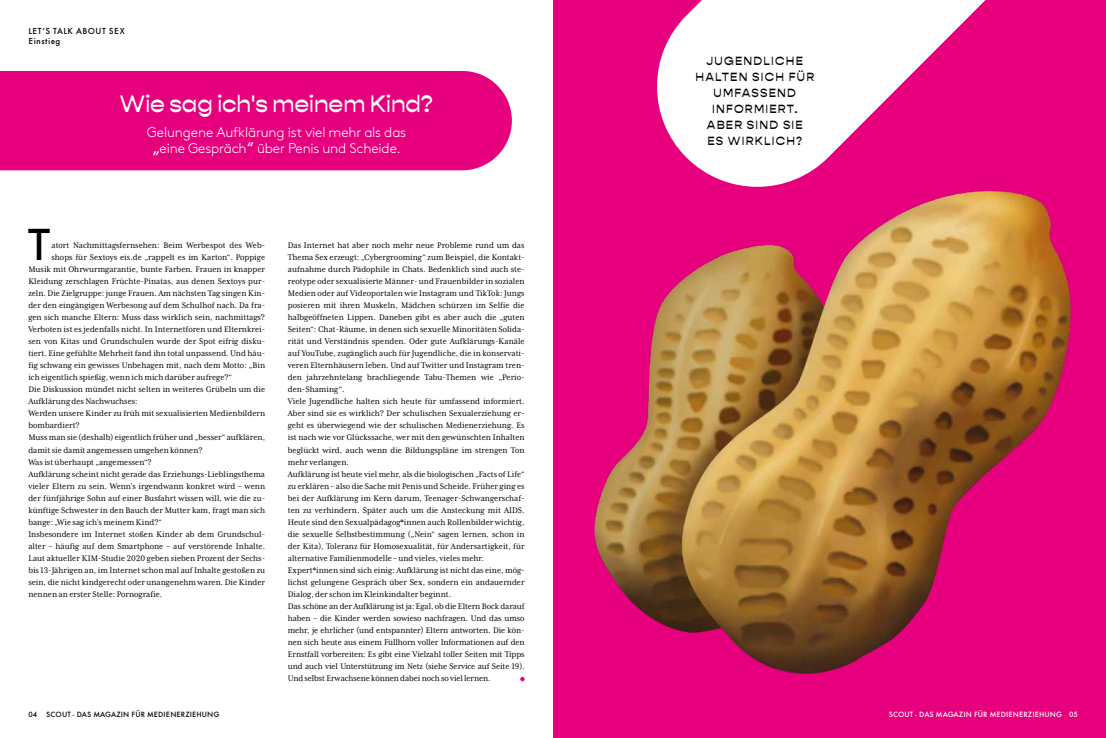
<style>
.page{position:relative;width:1106px;height:738px;background:#fff}
.page>*{position:absolute;margin:0;border:0;box-sizing:border-box;transform-origin:0 0}
.t1{font:44.5px "Brown";color:#000}
.t2{font:500 24px "Gopher Display";color:#fff}
.t3{font:300 14px/16px "Brown";letter-spacing:-.01em;color:#fff;text-align:center}
.t4{font:500 12px/16px "Gopher Display";letter-spacing:.1em;color:#000;text-align:center}
.t5{font:9.3px/12px "Mrs Eaves XL Serif Nar OT";color:#000}
.t6{font:500 8px/10px "Futura Now Text";letter-spacing:.06em;color:#000}
.t7{font:500 7px "Futura Now Text";letter-spacing:.01em;color:#000}
.t8{font:500 7px "Futura Now Text";letter-spacing:.01em;color:#fff}
.s1{font-family:"Futura Now Text";font-weight:500}
</style>
<div class="page">
<div style="left:553px;top:0;width:553px;height:737px;background:#e6007d"></div>
<div style="left:0;top:71px;width:512px;height:99px;background:#e6007d"></div>
<svg style="left:520px;top:676px;width:4px;height:4px"></svg>
<svg style="left:657px;top:0;width:329px;height:169px;fill:#fff"></svg>
<img style="left:594px;top:169px;width:477px;height:505px">
<p class="t6" style="left:28px;top:25px;width:98px">LET’S TALK ABOUT SEX<br>Einstieg</p>
<h2 class="t2" style="left:120px;top:90px;width:315px">Wie sag ich's meinem Kind?</h2>
<h3 class="t3" style="left:147px;top:123px;width:261px">Gelungene Aufklärung ist viel mehr als das <span class="s1">„</span>eine Gespräch<span class="s1">“</span> über Penis und Scheide.</h3>
<h1 class="t1" style="left:28px;top:210px;width:24px">T</h1>
<p class="t5" style="left:51px;top:239px;width:215px">atort Nachmittagsfernsehen: Beim Werbespot des Web-</p>
<p class="t5" style="left:51px;top:251px;width:215px">shops für Sextoys eis.de „rappelt es im Karton“. Poppige</p>
<p class="t5" style="left:28px;top:263px;width:238px">Musik mit Ohrwurmgarantie, bunte Farben. Frauen in knapper</p>
<p class="t5" style="left:28px;top:275px;width:238px">Kleidung zerschlagen Früchte-Pinatas, aus denen Sextoys pur-</p>
<p class="t5" style="left:28px;top:287px;width:238px">zeln. Die Zielgruppe: junge Frauen. Am nächsten Tag singen Kin-</p>
<p class="t5" style="left:28px;top:299px;width:238px">der den eingängigen Werbesong auf dem Schulhof nach. Da fra-</p>
<p class="t5" style="left:28px;top:311px;width:238px">gen sich manche Eltern: Muss dass wirklich sein, nachmittags?</p>
<p class="t5" style="left:28px;top:323px;width:238px">Verboten ist es jedenfalls nicht. In Internetforen und Elternkrei-</p>
<p class="t5" style="left:28px;top:335px;width:238px">sen von Kitas und Grundschulen wurde der Spot eifrig disku-</p>
<p class="t5" style="left:28px;top:347px;width:238px">tiert. Eine gefühlte Mehrheit fand ihn total unpassend. Und häu-</p>
<p class="t5" style="left:28px;top:359px;width:238px">fig schwang ein gewisses Unbehagen mit, nach dem Motto: „Bin</p>
<p class="t5" style="left:28px;top:371px;width:205px">ich eigentlich spießig, wenn ich mich darüber aufrege?“</p>
<p class="t5" style="left:28px;top:383px;width:238px">Die Diskussion mündet nicht selten in weiteres Grübeln um die</p>
<p class="t5" style="left:28px;top:395px;width:111px">Aufklärung des Nachwuchses:</p>
<p class="t5" style="left:28px;top:407px;width:238px">Werden unsere Kinder zu früh mit sexualisierten Medienbildern</p>
<p class="t5" style="left:28px;top:419px;width:53px">bombardiert?</p>
<p class="t5" style="left:28px;top:431px;width:238px">Muss man sie (deshalb) eigentlich früher und „besser“ aufklären,</p>
<p class="t5" style="left:28px;top:443px;width:176px">damit sie damit angemessen umgehen können?</p>
<p class="t5" style="left:28px;top:455px;width:125px">Was ist überhaupt „angemessen“?</p>
<p class="t5" style="left:28px;top:467px;width:238px">Aufklärung scheint nicht gerade das Erziehungs-Lieblingsthema</p>
<p class="t5" style="left:28px;top:479px;width:238px">vieler Eltern zu sein. Wenn’s irgendwann konkret wird – wenn</p>
<p class="t5" style="left:28px;top:491px;width:238px">der fünfjährige Sohn auf einer Busfahrt wissen will, wie die zu-</p>
<p class="t5" style="left:28px;top:503px;width:238px">künftige Schwester in den Bauch der Mutter kam, fragt man sich</p>
<p class="t5" style="left:28px;top:515px;width:135px">bange: „Wie sag ich’s meinem Kind?“</p>
<p class="t5" style="left:28px;top:527px;width:237px">Insbesondere im Internet stoßen Kinder ab dem Grundschul-</p>
<p class="t5" style="left:28px;top:539px;width:238px">alter – häufig auf dem Smartphone – auf verstörende Inhalte.</p>
<p class="t5" style="left:28px;top:551px;width:238px">Laut aktueller KIM-Studie 2020 geben sieben Prozent der Sechs-</p>
<p class="t5" style="left:28px;top:563px;width:238px">bis 13-Jährigen an, im Internet schon mal auf Inhalte gestoßen zu</p>
<p class="t5" style="left:28px;top:575px;width:238px">sein, die nicht kindgerecht oder unangenehm waren. Die Kinder</p>
<p class="t5" style="left:28px;top:587px;width:136px">nennen an erster Stelle: Pornografie.</p>
<p class="t5" style="left:288px;top:239px;width:238px">Das Internet hat aber noch mehr neue Probleme rund um das Thema Sex erzeugt: „Cybergrooming“ zum Beispiel, die Kontakt&shy;aufnahme durch Pädophile in Chats. Bedenklich sind auch ste&shy;reotype oder sexualisierte Männer- und Frauenbilder in sozialen Medien oder auf Videoportalen wie Instagram und TikTok: Jungs posieren mit ihren Muskeln, Mädchen schürzen im Selfie die halbgeöffneten Lippen. Daneben gibt es aber auch die „guten Seiten“: Chat-Räume, in denen sich sexuelle Minoritäten Solida&shy;rität und Verständnis spenden. Oder gute Aufklärungs-Kanäle auf YouTube, zugänglich auch für Jugendliche, die in konservati&shy;veren Elternhäusern leben. Und auf Twitter und Instagram tren&shy;den jahrzehntelang brachliegende Tabu-Themen wie „Perio&shy;den-Shaming“.<br>Viele Jugendliche halten sich heute für umfassend informiert.<br>Aber sind sie es wirklich? Der schulischen Sexualerziehung er&shy;geht es überwiegend wie der schulischen Medienerziehung. Es ist nach wie vor Glückssache, wer mit den gewünschten Inhalten beglückt wird, auch wenn die Bildungspläne im strengen Ton mehr verlangen.<br>Aufklärung ist heute viel mehr, als die biologischen „Facts of Life“ zu erklären – also die Sache mit Penis und Scheide. Früher ging es bei der Aufklärung im Kern darum, Teenager-Schwangerschaf&shy;ten zu verhindern. Später auch um die Ansteckung mit AIDS.<br>Heute sind den Sexualpädagog*innen auch Rollenbilder wichtig, die sexuelle Selbstbestimmung („Nein“ sagen lernen, schon in der Kita), Toleranz für Homosexualität, für Andersartigkeit, für alternative Familienmodelle – und vieles, vieles mehr.<br>Expert*innen sind sich einig: Aufklärung ist nicht das eine, mög&shy;lichst gelungene Gespräch über Sex, sondern ein andauernder Dialog, der schon im Kleinkindalter beginnt.<br>Das schöne an der Aufklärung ist ja: Egal, ob die Eltern Bock darauf haben – die Kinder werden sowieso nachfragen. Und das umso mehr, je ehrlicher (und entspannter) Eltern antworten. Die kön&shy;nen sich heute aus einem Füllhorn voller Informationen auf den Ernstfall vorbereiten: Es gibt eine Vielzahl toller Seiten mit Tipps und auch viel Unterstützung im Netz (siehe Service auf Seite 19).<br>Und selbst Erwachsene können dabei noch so viel lernen.</p>
<p class="t4" style="left:695px;top:53px;width:120px">JUGENDLICHE<br>HALTEN SICH FÜR<br>UMFASSEND<br>INFORMIERT.<br>ABER SIND SIE<br>ES WIRKLICH?</p>
<p class="t7" style="left:28px;top:707px;width:10px">04</p>
<p class="t7" style="left:46px;top:707px;width:175px">SCOUT - DAS MAGAZIN FÜR MEDIENERZIEHUNG</p>
<p class="t8" style="left:888px;top:707px;width:190px">SCOUT - DAS MAGAZIN FÜR MEDIENERZIEHUNG 05</p>
</div>
